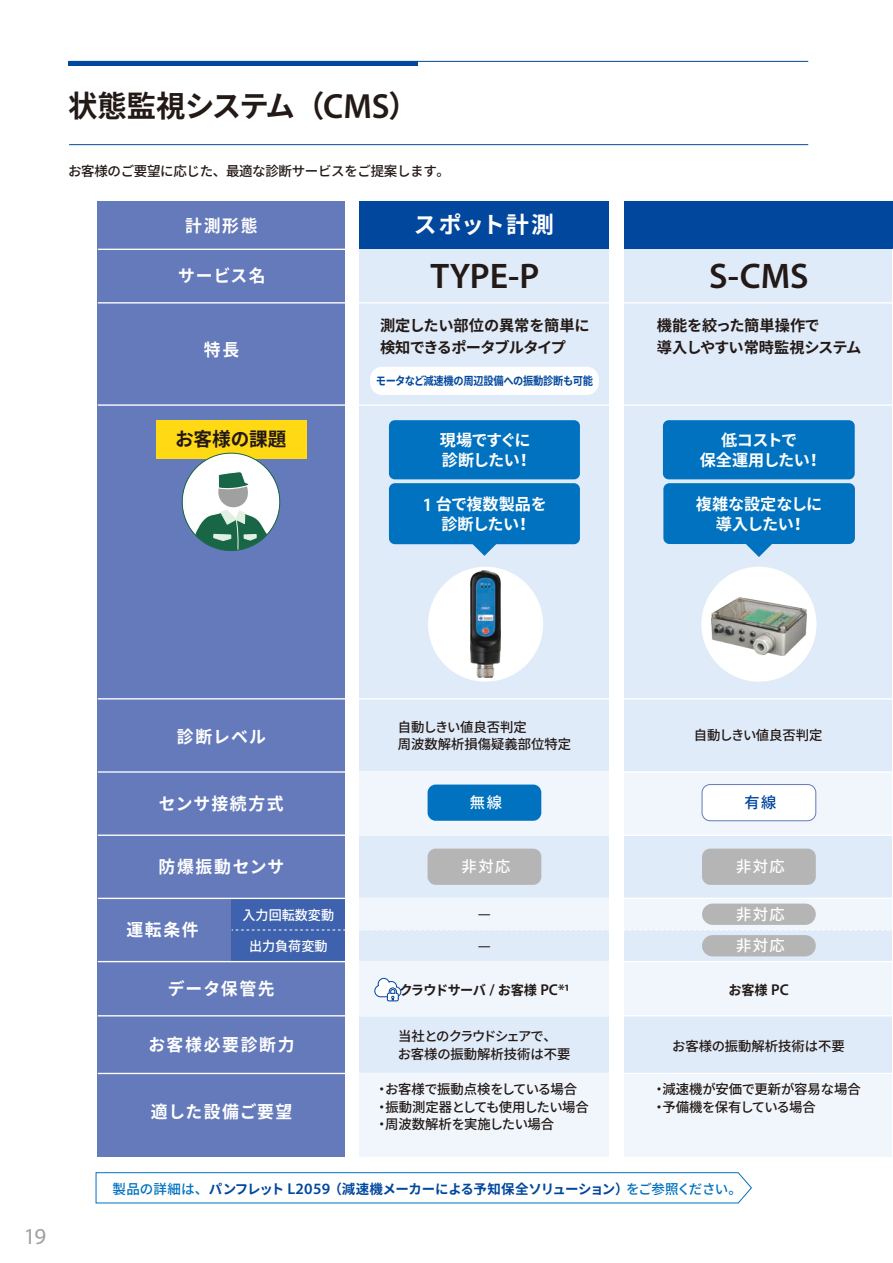
<style>
.page{position:relative;width:893px;height:1263px;background:#fff}
.page>*{position:absolute;margin:0;border:0;box-sizing:border-box;transform-origin:0 0}
.t1{font:600 35.7px "Myriad Pro";color:#231916}
.t2{font:700 30px "Noto Sans CJ Kjp";letter-spacing:-.015em;color:#231916}
.t3{font:700 22.8px "Noto Sans CJ Kjp";letter-spacing:.045em;color:#fff}
.t4{font:22.8px "Myriad Pro";color:#a0a0a1}
.t5{font:700 19.05px "Noto Sans CJ Kjp";color:#231916}
.t6{font:700 17.1px "Noto Sans CJ Kjp";letter-spacing:.1em;color:#fff}
.t7{font:700 17.1px "Noto Sans CJ Kjp";letter-spacing:.05em;color:#fff}
.t8{font:700 17.1px "Noto Sans CJ Kjp";letter-spacing:.08em;color:#fff}
.t9{font:700 16.2px/20.1px "Noto Sans CJ Kjp";letter-spacing:-.025em;color:#fff;text-align:center}
.t10{font:700 16.2px/20.1px "Noto Sans CJ Kjp";letter-spacing:-.06em;color:#fff}
.t11{font:15.6px/31.5px "Myriad Pro";color:#231916;scale:3 1}
.t12{font:700 15.3px/22.8px "Noto Sans CJ Kjp";letter-spacing:-.03em;color:#231916}
.t13{font:500 15.3px/31.5px "Noto Sans CJ Kjp";letter-spacing:.1em;color:#fff}
.t14{font:500 15.3px "Noto Sans CJ Kjp";color:#00479d}
.t15{font:700 13.5px "Noto Sans CJ Kjp";letter-spacing:-.03em;color:#00479d}
.t16{font:500 13.5px "Noto Sans CJ Kjp";letter-spacing:-.025em;color:#231916}
.t17{font:700 13.5px "Noto Sans CJ Kjp";letter-spacing:-.04em;color:#231916}
.t18{font:500 13.35px/17.4px "Noto Sans CJ Kjp";color:#231916}
.t19{font:500 13.35px/17.4px "Noto Sans CJ Kjp";letter-spacing:-.03em;color:#231916}
.t20{font:500 13.35px/17.4px "Noto Sans CJ Kjp";letter-spacing:-.02em;color:#231916}
.t21{font:500 13.35px "Noto Sans CJ Kjp";color:#fff}
.t22{font:700 11.4px "Noto Sans CJ Kjp";letter-spacing:-.025em;color:#00479d;scale:.9 1}
.s1{font-family:"Myriad Pro";font-weight:600;font-size:35.1px}
.s2{font-family:"Myriad Pro";font-weight:600;font-size:18.9px}
.s3{font-family:"Myriad Pro";font-weight:600;font-size:15.75px}
.s4{font-weight:500;color:#0072bf}
</style>
<div class="page">
<div style="left:624px;top:201px;width:269px;height:955px;background:#dfebf8"></div>
<div style="left:360px;top:201px;width:249px;height:955px;background:#dfebf8"></div>
<div style="left:98px;top:201px;width:247px;height:955px;background:#657abb"></div>
<div style="left:625px;top:898px;width:268px;height:32px;background:#f0f6fc"></div>
<div style="left:625px;top:772px;width:268px;height:63px;background:#f0f6fc"></div>
<div style="left:625px;top:961px;width:268px;height:55px;background:#f0f6fc"></div>
<div style="left:625px;top:1073px;width:268px;height:83px;background:#f0f6fc"></div>
<div style="left:232px;top:898px;width:113px;height:63px;background:#3e62ad"></div>
<hr style="left:98px;top:834px;width:795px;height:2px;background:#fff">
<hr style="left:98px;top:898px;width:795px;height:1px;background:#fff">
<hr style="left:98px;top:771px;width:795px;height:2px;background:#fff">
<hr style="left:98px;top:961px;width:795px;height:1px;background:#fff">
<hr style="left:98px;top:1015px;width:795px;height:1px;background:#fff">
<hr style="left:98px;top:1073px;width:795px;height:1px;background:#fff">
<hr style="left:98px;top:698px;width:795px;height:1px;background:#fff">
<hr style="left:98px;top:404px;width:795px;height:2px;background:#fff">
<hr style="left:98px;top:249px;width:247px;height:1px;background:#fff">
<svg style="left:232px;top:930px;width:657px;height:1px"></svg>
<div style="left:624px;top:201px;width:269px;height:47px;background:#00479d"></div>
<div style="left:360px;top:201px;width:249px;height:47px;background:#00479d"></div>
<hr style="left:98px;top:302px;width:795px;height:1px;background:#fff">
<div style="left:701px;top:567px;width:115px;height:115px;background:#fff;border-radius:50%"></div>
<div style="left:360px;top:898px;width:249px;height:32px;background:#f0f6fc"></div>
<div style="left:360px;top:772px;width:249px;height:63px;background:#f0f6fc"></div>
<div style="left:360px;top:961px;width:249px;height:55px;background:#f0f6fc"></div>
<div style="left:360px;top:1073px;width:249px;height:83px;background:#f0f6fc"></div>
<div style="left:156px;top:420px;width:150px;height:38px;background:#ffd914"></div>
<svg style="left:187px;top:453px;width:93px;height:97px"></svg>
<div style="left:663px;top:420px;width:192px;height:59px;background:#0072bf;border-radius:6px"></div>
<svg style="left:746px;top:544px;width:26px;height:13px"></svg>
<div style="left:663px;top:483px;width:192px;height:61px;background:#0072bf;border-radius:6px"></div>
<svg style="left:393px;top:544px;width:182px;height:12px"></svg>
<svg style="left:375px;top:978px;width:26px;height:23px"></svg>
<hr style="left:892px;top:249px;width:1px;height:907px;background:#fff">
<div style="left:428px;top:784px;width:113px;height:37px;background:#0072bf;border-radius:8px"></div>
<div style="left:428px;top:849px;width:113px;height:36px;background:#b5b5b6;border-radius:8px"></div>
<div style="left:702px;top:903px;width:114px;height:22px;background:#b5b5b6;border-radius:11px"></div>
<div style="left:702px;top:935px;width:114px;height:21px;background:#b5b5b6;border-radius:11px"></div>
<div style="left:702px;top:849px;width:114px;height:36px;background:#b5b5b6;border-radius:8px"></div>
<div style="left:702px;top:784px;width:114px;height:37px;background:#fff;border-radius:8px"></div>
<div style="left:702px;top:784px;width:114px;height:37px;border:1px solid #657abb;border-radius:8px"></div>
<div style="left:370px;top:367px;width:229px;height:28px;background:#fff;border-radius:12px"></div>
<div style="left:389px;top:420px;width:191px;height:59px;background:#0072bf;border-radius:6px"></div>
<div style="left:389px;top:483px;width:191px;height:61px;background:#0072bf;border-radius:6px"></div>
<div style="left:428px;top:567px;width:115px;height:115px;background:#fff;border-radius:50%"></div>
<img style="left:471px;top:571px;width:30px;height:106px">
<img style="left:711px;top:597px;width:96px;height:59px">
<svg style="left:95px;top:1172px;width:657px;height:32px"></svg>
<hr style="left:68px;top:62px;width:350px;height:4px;background:#00479d">
<hr style="left:69px;top:144px;width:739px;height:1px;background:#00479d">
<hr style="left:69px;top:61px;width:739px;height:1px;background:#00479d">
<h2 class="t2" style="left:68px;top:89px;width:351px">状態監視システム（<span class="s1">CMS</span>）</h2>
<p class="t16" style="left:68px;top:163px;width:384px">お客様のご要望に応じた、最適な診断サービスをご提案します。</p>
<p class="t6" style="left:185px;top:216px;width:74px">計測形態</p>
<p class="t6" style="left:178px;top:266px;width:89px">サービス名</p>
<p class="t6" style="left:204px;top:340px;width:37px">特長</p>
<h3 class="t5" style="left:175px;top:428px;width:113px">お客様の課題</h3>
<h3 class="t3" style="left:414px;top:212px;width:142px">スポット計測</h3>
<h1 class="t1" style="left:430px;top:253px;width:110px">TYPE-P</h1>
<h1 class="t1" style="left:709px;top:253px;width:101px">S-CMS</h1>
<p class="t12" style="left:380px;top:314px;width:211px">測定したい部位の異常を簡単に検知できるポータブルタイプ</p>
<p class="t12" style="left:657px;top:314px;width:206px">機能を絞った簡単操作で<br>導入しやすい常時監視システム</p>
<p class="t22" style="left:376px;top:374px;width:243px">モータなど減速機の周辺設備への振動診断も可能</p>
<p class="t10" style="left:440px;top:431px;width:94px">現場ですぐに診断したい！</p>
<p class="t9" style="left:422px;top:494px;width:126px"><span class="s2">1</span> 台で複数製品を診断したい！</p>
<p class="t9" style="left:700px;top:431px;width:124px">低コストで<br>保全運用したい！</p>
<p class="t9" style="left:696px;top:494px;width:128px">複雑な設定なしに導入したい！</p>
<h3 class="t4" style="left:24px;top:1222px;width:24px">19</h3>
<p class="t6" style="left:177px;top:727px;width:91px">診断レベル</p>
<p class="t8" style="left:159px;top:794px;width:126px">センサ接続方式</p>
<p class="t6" style="left:159px;top:857px;width:127px">防爆振動センサ</p>
<p class="t6" style="left:126px;top:920px;width:74px">運転条件</p>
<p class="t21" style="left:242px;top:907px;width:93px">入力回転数変動</p>
<p class="t21" style="left:249px;top:938px;width:80px">出力負荷変動</p>
<p class="t6" style="left:168px;top:979px;width:108px">データ保管先</p>
<p class="t6" style="left:148px;top:1035px;width:148px">お客様必要診断力</p>
<p class="t7" style="left:151px;top:1102px;width:143px">適した設備ご要望</p>
<p class="t18" style="left:398px;top:718px;width:175px">自動しきい値良否判定<br>周波数解析損傷疑義部位特定</p>
<p class="t18" style="left:694px;top:727px;width:130px">自動しきい値良否判定</p>
<p class="t13" style="left:470px;top:787px;width:34px">無線</p>
<p class="t14" style="left:744px;top:794px;width:34px">有線</p>
<p class="t13" style="left:462px;top:851px;width:50px">非対応</p>
<p class="t13" style="left:736px;top:851px;width:50px">非対応</p>
<p class="t11" style="left:477px;top:898px;width:6px">- -</p>
<p class="t13" style="left:736px;top:899px;width:50px">非対応非対応</p>
<p class="t17" style="left:399px;top:982px;width:171px">クラウドサーバ <span class="s3">/</span> お客様 <span class="s3">PC*1</span></p>
<p class="t17" style="left:728px;top:982px;width:62px">お客様 <span class="s3">PC</span></p>
<p class="t20" style="left:398px;top:1028px;width:174px">当社とのクラウドシェアで、お客様の振動解析技術は不要</p>
<p class="t18" style="left:672px;top:1038px;width:174px">お客様の振動解析技術は不要</p>
<p class="t18" style="left:652px;top:1081px;width:210px">・減速機が安価で更新が容易な場合・予備機を保有している場合</p>
<p class="t19" style="left:375px;top:1081px;width:215px">・お客様で振動点検をしている場合・振動測定器としても使用したい場合・周波数解析を実施したい場合</p>
<p class="t15" style="left:113px;top:1181px;width:631px"><span class="s4">製品の詳細は、</span>パンフレット <span class="s3">L2059</span>（減速機メーカーによる予知保全ソリューション）<span class="s4">をご参照ください。</span></p>
</div>
